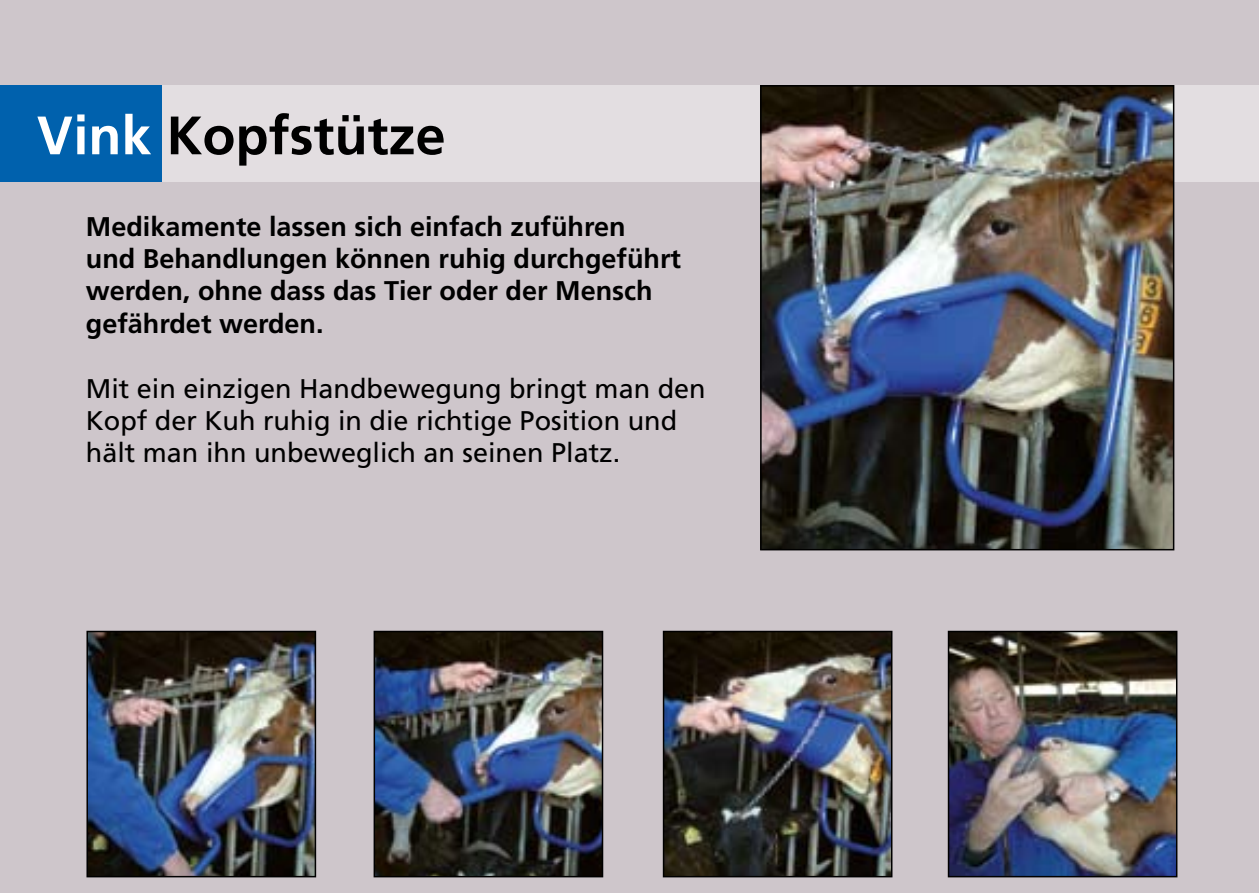
<style>
.page{position:relative;width:1259px;height:893px;background:#cec6cb}
.page>*{position:absolute;margin:0;border:0;box-sizing:border-box;transform-origin:0 0}
.t1{font:700 54px "Frutiger";color:#000}
.t2{font:700 27px/32.4px "Frutiger";color:#000}
.t3{font:27px/32.4px "Frutiger";color:#000}
.s1{color:#fff}
</style>
<div class="page">
<div style="left:0;top:85px;width:1259px;height:96px;background:#e3dee1"></div>
<div style="left:0;top:85px;width:162px;height:96px;background:#0061ad"></div>
<img style="left:89px;top:634px;width:224px;height:240px">
<div style="left:86px;top:631px;width:230px;height:246px;border:2px solid #000"></div>
<img style="left:376px;top:634px;width:224px;height:240px">
<div style="left:373px;top:631px;width:230px;height:246px;border:2px solid #000"></div>
<img style="left:666px;top:634px;width:223px;height:240px">
<div style="left:663px;top:631px;width:229px;height:246px;border:2px solid #000"></div>
<img style="left:950px;top:634px;width:224px;height:240px">
<div style="left:947px;top:631px;width:230px;height:246px;border:2px solid #000"></div>
<img style="left:763px;top:88px;width:408px;height:459px">
<div style="left:760px;top:85px;width:414px;height:465px;border:2px solid #000"></div>
<h1 class="t1" style="left:37px;top:104px;width:410px"><span class="s1">Vink</span> Kopfstütze</h1>
<p class="t2" style="left:86px;top:210px;width:597px">Medikamente lassen sich einfach zuführen und Behandlungen können ruhig durchgeführt werden, ohne dass das Tier oder der Mensch gefährdet werden.</p>
<p class="t3" style="left:86px;top:372px;width:621px">Mit ein einzigen Handbewegung bringt man den<br>Kopf der Kuh ruhig in die richtige Position und hält man ihn unbeweglich an seinen Platz.</p>
</div>
